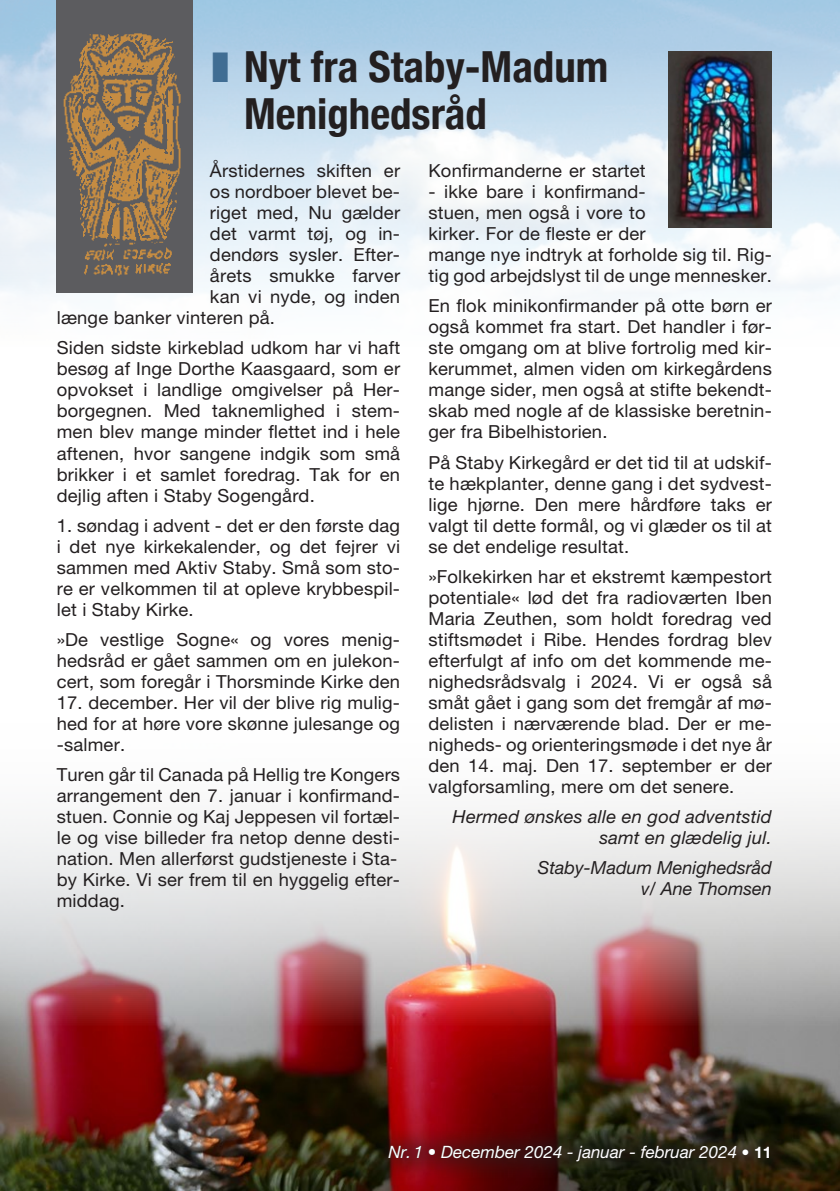
<style>
.page{position:relative;width:840px;height:1191px;background:#fff}
.page>*{position:absolute;margin:0;border:0;box-sizing:border-box;transform-origin:0 0}
.lille_overskrift{font:700 condensed 42.8px "Helvetica Neue";color:#231f20}
.Brødtekst_9-10_5{font:18px/21px "Helvetica Neue LT Std";letter-spacing:.01em;color:#231f20;text-align:justify}
.Brødtekst_9-10_5-2{font:italic 18px/21px "Helvetica Neue LT Std";letter-spacing:.01em;color:#231f20;text-align:right}
.t1{font:italic 17px "Helvetica Neue LT Std";color:#fff}
.s1{color:#406d93}
.s2{font-weight:300;font-style:normal;font-size:16px;color:#231f20}
.s3{font-weight:700;font-style:normal;font-size:16px;color:#231f20}
</style>
<div class="page">
<img style="left:0;top:0;width:839px;height:300px">
<div style="left:57px;top:0;width:136px;height:292px;background:#5c5c5f"></div>
<img style="left:63px;top:33px;width:118px;height:243px">
<img style="left:668px;top:51px;width:103px;height:176px">
<img style="left:0;top:805px;width:839px;height:386px">
<div style="left:366px;top:1123px;width:427px;height:62px;background:#231f20;opacity:.75"></div>
<p class="lille_overskrift" style="left:211px;top:31px;width:398px"><span class="s1">❚</span> Nyt fra Staby-Madum</p>
<p class="lille_overskrift" style="left:244px;top:78px;width:244px">Menighedsråd</p>
<p class="Brødtekst_9-10_5" style="left:210px;top:160px;width:191px">Årstidernes skiften er</p>
<p class="Brødtekst_9-10_5" style="left:210px;top:181px;width:191px">os nordboer blevet be-</p>
<p class="Brødtekst_9-10_5" style="left:210px;top:202px;width:191px">riget med, Nu gælder</p>
<p class="Brødtekst_9-10_5" style="left:210px;top:223px;width:191px">det varmt tøj, og in-</p>
<p class="Brødtekst_9-10_5" style="left:210px;top:244px;width:191px">dendørs sysler. Efter-</p>
<p class="Brødtekst_9-10_5" style="left:210px;top:265px;width:191px">årets smukke farver</p>
<p class="Brødtekst_9-10_5" style="left:210px;top:286px;width:191px">kan vi nyde, og inden</p>
<p class="Brødtekst_9-10_5" style="left:57px;top:307px;width:219px">længe banker vinteren på.</p>
<p class="Brødtekst_9-10_5" style="left:57px;top:337px;width:345px">Siden sidste kirkeblad udkom har vi haft besøg af Inge Dorthe Kaasgaard, som er opvokset i landlige omgivelser på Her&shy;borgegnen. Med taknemlighed i stem&shy;men blev mange minder flettet ind i hele aftenen, hvor sangene indgik som små brikker i et samlet foredrag. Tak for en dejlig aften i Staby Sogengård.</p>
<p class="Brødtekst_9-10_5" style="left:57px;top:514px;width:345px">1. søndag i advent - det er den første dag i det nye kirkekalender, og det fejrer vi sammen med Aktiv Staby. Små som sto&shy;re er velkommen til at opleve krybbespil&shy;let i Staby Kirke.</p>
<p class="Brødtekst_9-10_5" style="left:57px;top:628px;width:345px">»De vestlige Sogne« og vores menig&shy;hedsråd er gået sammen om en julekon&shy;cert, som foregår i Thorsminde Kirke den</p>
<p class="Brødtekst_9-10_5" style="left:57px;top:691px;width:344px">17. december. Her vil der blive rig mulig&shy;hed for at høre vore skønne julesange og -salmer.</p>
<p class="Brødtekst_9-10_5" style="left:57px;top:763px;width:345px;text-align:left">Turen går til Canada på Hellig tre Kongers arrangement den 7. januar i konfirmand&shy;stuen. Connie og Kaj Jeppesen vil fortæl&shy;le og vise billeder fra netop denne desti&shy;nation. Men allerførst gudstjeneste i Sta&shy;by Kirke. Vi ser frem til en hyggelig efter&shy;middag.</p>
<p class="Brødtekst_9-10_5" style="left:428px;top:160px;width:218px">Konfirmanderne er startet</p>
<p class="Brødtekst_9-10_5" style="left:428px;top:181px;width:344px;text-align:left">- ikke bare i konfirmand-<br>stuen, men også i vore to<br>kirker. For de fleste er der<br>mange nye indtryk at forholde sig til. Rig&shy;tig god arbejdslyst til de unge mennesker.</p>
<p class="Brødtekst_9-10_5" style="left:428px;top:295px;width:344px">En flok minikonfirmander på otte børn er også kommet fra start. Det handler i før&shy;ste omgang om at blive fortrolig med kir&shy;kerummet, almen viden om kirkegårdens mange sider, men også at stifte bekendt&shy;skab med nogle af de klassiske beretnin&shy;ger fra Bibelhistorien.</p>
<p class="Brødtekst_9-10_5" style="left:428px;top:451px;width:345px">På Staby Kirkegård er det tid til at udskif&shy;te hækplanter, denne gang i det sydvest&shy;lige hjørne. Den mere hårdføre taks er valgt til dette formål, og vi glæder os til at se det endelige resultat.</p>
<p class="Brødtekst_9-10_5" style="left:428px;top:565px;width:345px">»Folkekirken har et ekstremt kæmpestort potentiale« lød det fra radioværten Iben Maria Zeuthen, som holdt foredrag ved stiftsmødet i Ribe. Hendes fordrag blev efterfulgt af info om det kommende me&shy;nighedsrådsvalg i 2024. Vi er også så småt gået i gang som det fremgår af mø&shy;delisten i nærværende blad. Der er me&shy;nigheds- og orienteringsmøde i det nye år den 14. maj. Den 17. september er der valgforsamling, mere om det senere.</p>
<p class="Brødtekst_9-10_5-2" style="left:452px;top:805px;width:320px">Hermed ønskes alle en god adventstid samt en glædelig jul.</p>
<p class="Brødtekst_9-10_5-2" style="left:537px;top:856px;width:235px">Staby-Madum Menighedsråd v/ Ane Thomsen</p>
<p class="t1" style="left:388px;top:1141px;width:384px">Nr. 1 • December 2024 - januar - februar 2024 <span class="s2">•</span> <span class="s3">11</span></p>
</div>
